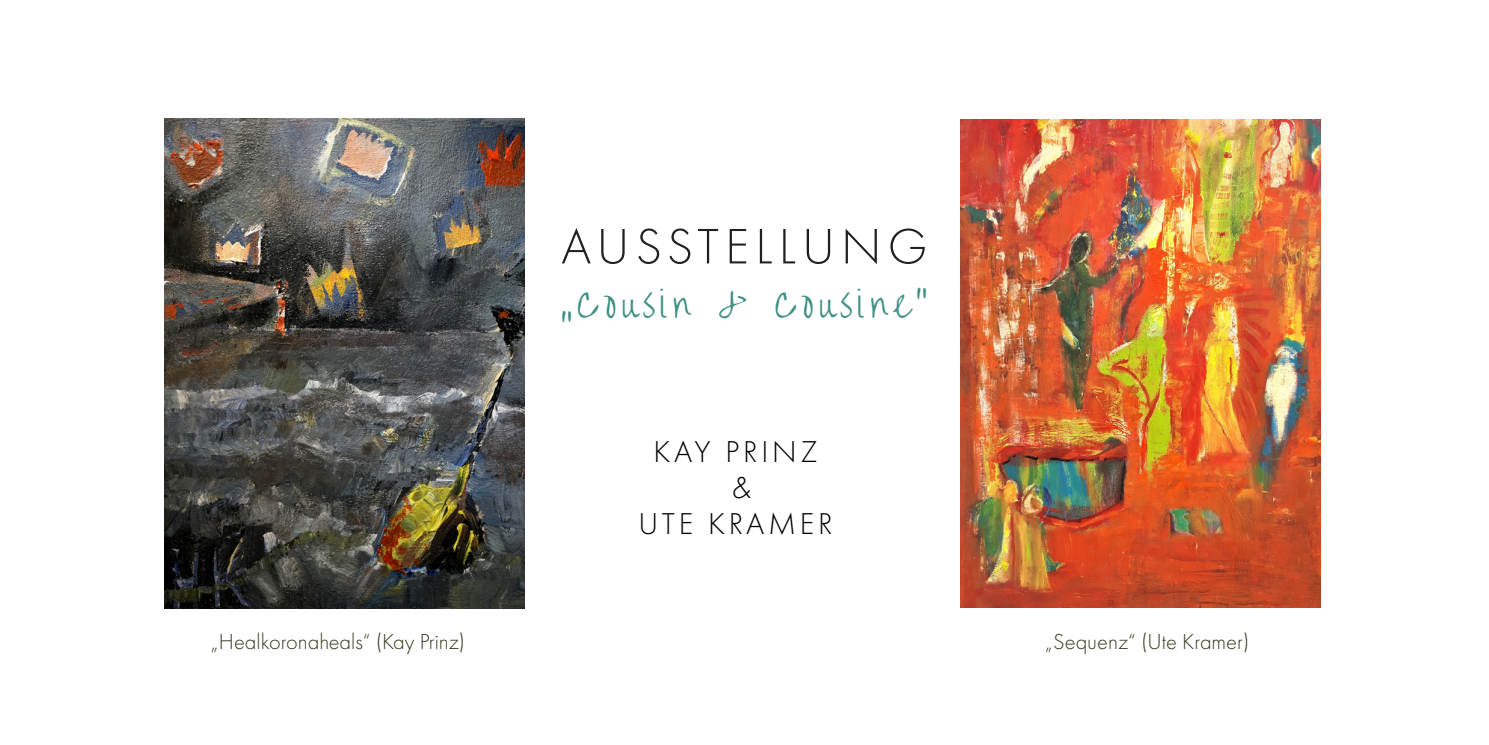
<style>
.page{position:relative;width:1489px;height:745px;background:#fff}
.page>*{position:absolute;margin:0;border:0;box-sizing:border-box;transform-origin:0 0}
.t1{font:300 51.5px "Futura PT";letter-spacing:.12em;color:#231f20}
.t2{font:43px "Liu Jian Mao Cao";letter-spacing:.12em;color:#409083}
.t3{font:300 31.25px "Futura PT";letter-spacing:.12em;color:#000}
.t4{font:300 22.5px "Futura PT";color:#353a1f}
</style>
<div class="page">
<img style="left:164px;top:119px;width:360px;height:488px">
<img style="left:960px;top:119px;width:360px;height:488px">
<p class="t1" style="left:561px;top:217px;width:368px">AUSSTELLUNG</p>
<p class="t2" style="left:561px;top:274px;width:367px">„Cousin &amp; Cousine“</p>
<p class="t3" style="left:653px;top:433px;width:166px">KAY PRINZ</p>
<p class="t3" style="left:731px;top:469px;width:21px">&amp;</p>
<p class="t3" style="left:638px;top:505px;width:196px">UTE KRAMER</p>
<p class="t4" style="left:210px;top:628px;width:256px">„Healkoronaheals“ (Kay Prinz)</p>
<p class="t4" style="left:1044px;top:628px;width:206px">„Sequenz“ (Ute Kramer)</p>
</div>
